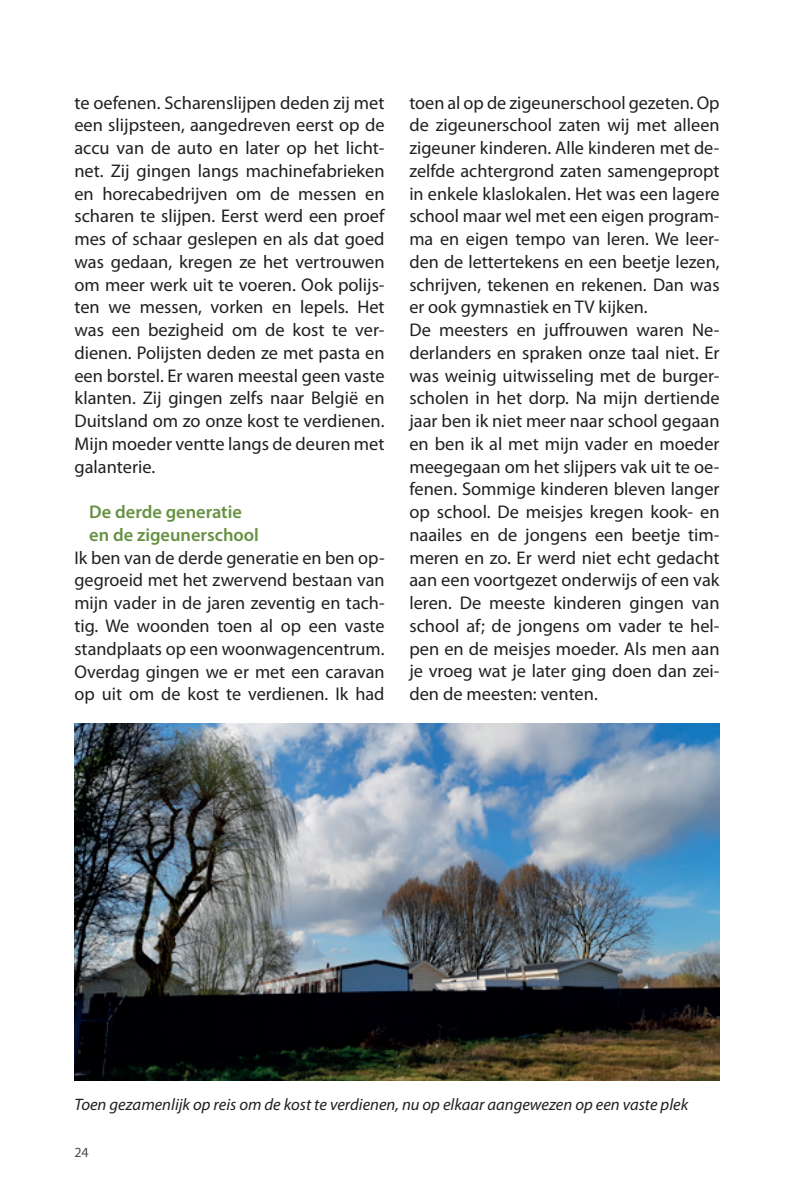
<style>
.page{position:relative;width:794px;height:1191px;background:#fff}
.page>*{position:absolute;margin:0;border:0;box-sizing:border-box;transform-origin:0 0}
.t1{font:18.38px/22.8px "Myriad Pro";color:#231f20;text-align:justify}
.t2{font:600 18.38px/22.8px "Myriad Pro";color:#669142}
.t3{font:italic 16.62px "Myriad Pro";color:#231f20}
.t4{font:14px "Myriad Pro";color:#4b4c4d}
</style>
<div class="page">
<img style="left:74px;top:723px;width:645px;height:357px">
<p class="t1" style="left:74px;top:91px;width:312px">te oefenen. Scharenslijpen deden zij met een slijpsteen, aangedreven eerst op de accu van de auto en later op het licht&shy;net. Zij gingen langs machinefabrieken en horecabedrijven om de messen en scharen te slijpen. Eerst werd een proef mes of schaar geslepen en als dat goed was gedaan, kregen ze het vertrouwen om meer werk uit te voeren. Ook polijs&shy;ten we messen, vorken en lepels. Het was een bezigheid om de kost te ver&shy;dienen. Polijsten deden ze met pasta en een borstel. Er waren meestal geen vaste klanten. Zij gingen zelfs naar België en Duitsland om zo onze kost te verdienen.<br>Mijn moeder ventte langs de deuren met galanterie.</p>
<p class="t2" style="left:89px;top:500px;width:171px">De derde generatie en de zigeunerschool</p>
<p class="t1" style="left:74px;top:546px;width:312px">Ik ben van de derde generatie en ben op&shy;gegroeid met het zwervend bestaan van mijn vader in de jaren zeventig en tach&shy;tig. We woonden toen al op een vaste standplaats op een woonwagencentrum.<br>Overdag gingen we er met een caravan op uit om de kost te verdienen. Ik had</p>
<p class="t1" style="left:409px;top:91px;width:312px;text-align:left">toen al op de zigeunerschool gezeten. Op de zigeunerschool zaten wij met alleen zigeuner kinderen. Alle kinderen met de&shy;zelfde achtergrond zaten samengepropt in enkele klaslokalen. Het was een lagere school maar wel met een eigen program&shy;ma en eigen tempo van leren. We leer&shy;den de lettertekens en een beetje lezen, schrijven, tekenen en rekenen. Dan was er ook gymnastiek en TV kijken.<br>De meesters en juffrouwen waren Ne&shy;derlanders en spraken onze taal niet. Er was weinig uitwisseling met de burger&shy;scholen in het dorp. Na mijn dertiende jaar ben ik niet meer naar school gegaan en ben ik al met mijn vader en moeder meegegaan om het slijpers vak uit te oe&shy;fenen. Sommige kinderen bleven langer op school. De meisjes kregen kook- en naailes en de jongens een beetje tim&shy;meren en zo. Er werd niet echt gedacht aan een voortgezet onderwijs of een vak leren. De meeste kinderen gingen van school af; de jongens om vader te hel&shy;pen en de meisjes moeder. Als men aan je vroeg wat je later ging doen dan zei&shy;den de meesten: venten.</p>
<p class="t3" style="left:74px;top:1094px;width:615px">Toen gezamenlijk op reis om de kost te verdienen, nu op elkaar aangewezen op een vaste plek</p>
<p class="t4" style="left:74px;top:1143px;width:16px">24</p>
</div>
